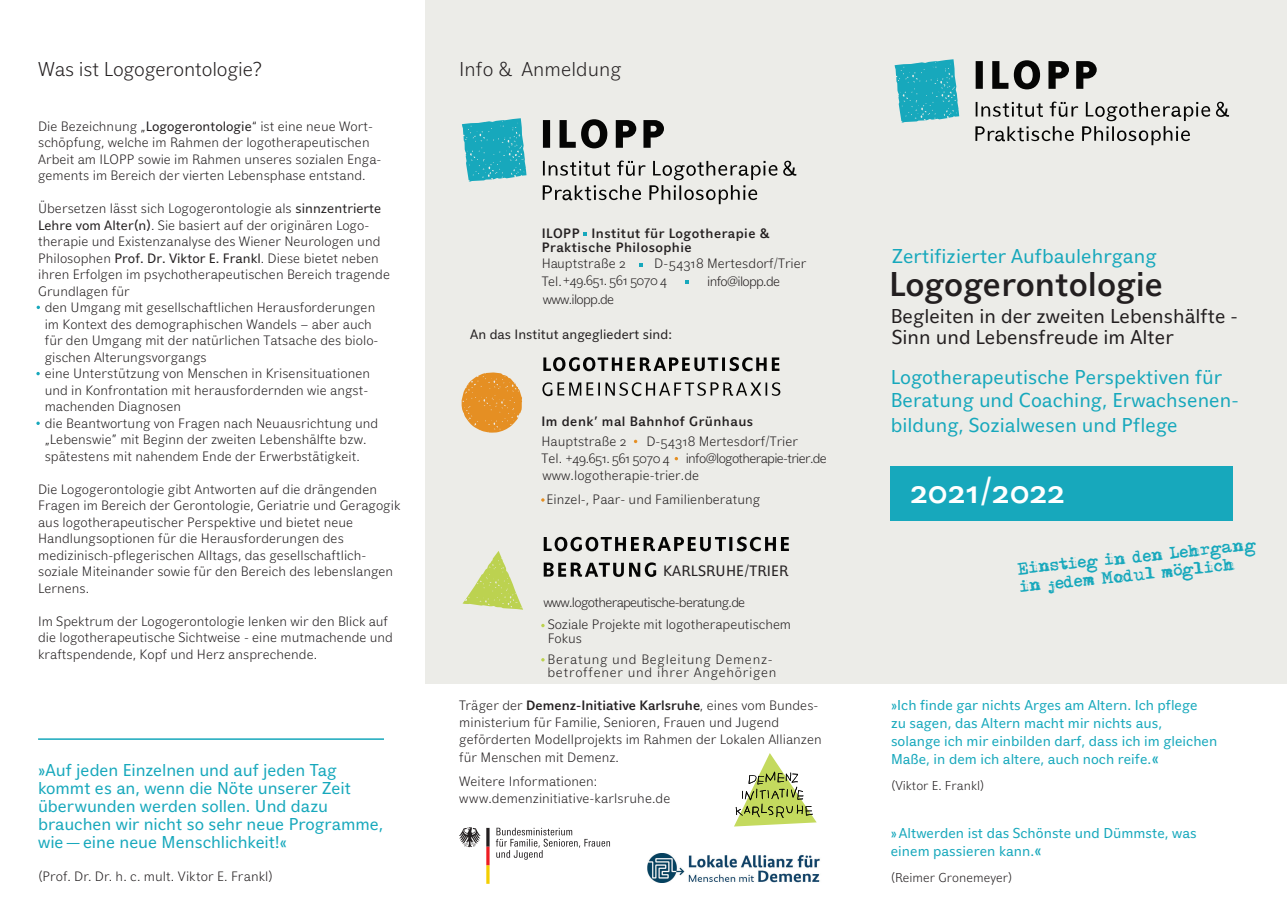
<style>
.page{position:relative;width:1287px;height:918px;background:#fff}
.page>*{position:absolute;margin:0;border:0;box-sizing:border-box;transform-origin:0 0}
.t1{font:500 36px "Eau Naturelle Sans";color:#231f20}
.t2{font:500 36px "Eau Naturelle Sans";color:#fff}
.t3{font:21px/22.5px "Eau Naturelle Sans";color:#17a8bc}
.t4{font:21px/21px "Eau Naturelle Sans";color:#231f20}
.t5{font:300 21px "Eau Naturelle Sans";letter-spacing:-.01em;color:#231f20}
.t6{font:18px/18px "Eau Naturelle Sans";letter-spacing:-.005em;color:#17a8bc}
.t7{font:15.75px "Eau Naturelle Sans";letter-spacing:.01em;color:#231f20}
.t8{font:15px/18px "Eau Naturelle Sans";color:#17a8bc}
.t9{font:15px/18px "Adler";color:#17a8bc}
.t10{font:300 14.25px/16.5px "Eau Naturelle Sans";color:#231f20}
.t11{font:300 14.25px/17.1px "Eau Naturelle Sans";letter-spacing:-.05em;color:#231f20}
.t12{font:500 14.25px/13.5px "Eau Naturelle Sans";letter-spacing:.03em;color:#231f20}
.t13{font:300 14.25px/13.5px "Eau Naturelle Sans";letter-spacing:.045em;color:#231f20}
.t14{font:14.25px "Eau Naturelle Sans";color:#231f20}
.t15{font:300 13.5px "Eau Naturelle Sans";color:#231f20}
.s1{font-weight:400}
.s2{font-weight:500}
.s3{font-size:18px}
</style>
<div class="page">
<div style="left:425px;top:0;width:862px;height:684px;background:#ecece8"></div>
<div style="left:891px;top:466px;width:342px;height:55px;background:#17a8bc"></div>
<svg style="left:976px;top:60px;width:121px;height:29px"></svg>
<svg style="left:975px;top:102px;width:254px;height:43px"></svg>
<svg style="left:895px;top:59px;width:64px;height:64px"></svg>
<svg style="left:459px;top:827px;width:31px;height:57px"></svg>
<svg style="left:496px;top:828px;width:114px;height:32px"></svg>
<img style="left:648px;top:854px;width:172px;height:29px">
<svg style="left:734px;top:753px;width:83px;height:74px"></svg>
<svg style="left:543px;top:119px;width:121px;height:29px"></svg>
<svg style="left:543px;top:160px;width:253px;height:44px"></svg>
<svg style="left:462px;top:118px;width:65px;height:64px"></svg>
<svg style="left:462px;top:373px;width:60px;height:60px"></svg>
<svg style="left:542px;top:382px;width:238px;height:14px"></svg>
<svg style="left:543px;top:357px;width:236px;height:14px"></svg>
<svg style="left:463px;top:551px;width:60px;height:59px"></svg>
<svg style="left:544px;top:562px;width:112px;height:15px"></svg>
<svg style="left:544px;top:537px;width:245px;height:14px"></svg>
<svg style="left:541px;top:624px;width:4px;height:3px"></svg>
<svg style="left:541px;top:658px;width:4px;height:3px"></svg>
<svg style="left:639px;top:263px;width:4px;height:4px"></svg>
<svg style="left:686px;top:280px;width:3px;height:4px"></svg>
<svg style="left:583px;top:232px;width:4px;height:4px"></svg>
<svg style="left:36px;top:372px;width:4px;height:3px"></svg>
<svg style="left:36px;top:422px;width:4px;height:3px"></svg>
<hr style="left:38px;top:738px;width:346px;height:2px;background:#17a8bc">
<svg style="left:541px;top:498px;width:4px;height:4px"></svg>
<h2 class="t5" style="left:38px;top:60px;width:225px">Was ist Logogerontologie?</h2>
<p class="t10" style="left:38px;top:119px;width:345px">Die Bezeichnung „<span class="s1">Logogerontologie</span>“ ist eine neue Wort&shy;schöpfung, welche im Rahmen der logotherapeutischen Arbeit am ILOPP sowie im Rahmen unseres sozialen Enga&shy;gements im Bereich der vierten Lebensphase entstand.</p>
<p class="t10" style="left:38px;top:201px;width:345px">Übersetzen lässt sich Logogerontologie als <span class="s1">sinnzentrierte</span></p>
<p class="t10" style="left:38px;top:218px;width:333px"><span class="s1">Lehre vom Alter(n)</span>. Sie basiert auf der originären Logo-</p>
<p class="t10" style="left:38px;top:234px;width:344px">therapie und Existenzanalyse des Wiener Neurologen und</p>
<p class="t10" style="left:38px;top:251px;width:342px">Philosophen <span class="s1">Prof. Dr. Viktor E. Frankl</span>. Diese bietet neben</p>
<p class="t10" style="left:38px;top:267px;width:354px">ihren Erfolgen im psychotherapeutischen Bereich tragende</p>
<p class="t10" style="left:38px;top:284px;width:93px">Grundlagen für</p>
<p class="t10" style="left:45px;top:300px;width:332px">den Umgang mit gesellschaftlichen Herausforderungen</p>
<p class="t10" style="left:45px;top:317px;width:329px">im Kontext des demographischen Wandels – aber auch</p>
<p class="t10" style="left:45px;top:333px;width:335px">für den Umgang mit der natürlichen Tatsache des biolo-</p>
<p class="t10" style="left:45px;top:350px;width:164px">gischen Alterungsvorgangs</p>
<p class="t10" style="left:45px;top:366px;width:327px">eine Unterstützung von Menschen in Krisensituationen</p>
<p class="t10" style="left:45px;top:383px;width:325px">und in Konfrontation mit herausfordernden wie angst-</p>
<p class="t10" style="left:45px;top:399px;width:138px">machenden Diagnosen</p>
<p class="t10" style="left:45px;top:416px;width:335px">die Beantwortung von Fragen nach Neuausrichtung und</p>
<p class="t10" style="left:45px;top:432px;width:323px">„Lebenswie” mit Beginn der zweiten Lebenshälfte bzw.</p>
<p class="t10" style="left:45px;top:449px;width:317px">spätestens mit nahendem Ende der Erwerbstätigkeit.</p>
<p class="t10" style="left:38px;top:482px;width:364px">Die Logogerontologie gibt Antworten auf die drängenden Fragen im Bereich der Gerontologie, Geriatrie und Geragogik aus logotherapeutischer Perspektive und bietet neue Handlungsoptionen für die Herausforderungen des medizinisch-pflegerischen Alltags, das gesellschaftlich&shy;soziale Miteinander sowie für den Bereich des lebenslangen Lernens.</p>
<p class="t10" style="left:38px;top:614px;width:356px">Im Spektrum der Logogerontologie lenken wir den Blick auf die logotherapeutische Sichtweise - eine mutmachende und kraftspendende, Kopf und Herz ansprechende.</p>
<p class="t6" style="left:38px;top:763px;width:347px">»Auf jeden Einzelnen und auf jeden Tag kommt es an, wenn die Nöte unserer Zeit überwunden werden sollen. Und dazu brauchen wir nicht so sehr neue Programme, wie—eine neue Menschlichkeit!«</p>
<p class="t10" style="left:38px;top:869px;width:236px">(Prof. Dr. Dr. h. c. mult. Viktor E. Frankl)</p>
<h2 class="t5" style="left:459px;top:60px;width:164px">Info &amp; Anmeldung</h2>
<p class="t12" style="left:542px;top:228px;width:229px">ILOPP Institut für Logotherapie &amp;<br>Praktische Philosophie</p>
<p class="t11" style="left:543px;top:291px;width:73px">www.ilopp.de</p>
<p class="t10" style="left:542px;top:256px;width:266px;text-indent:112px">D-54318 Mertesdorf/Trier<br>Tel. +49.651. 561 5070 4</p>
<p class="t10" style="left:542px;top:256px;width:86px">Hauptstraße 2</p>
<p class="t11" style="left:707px;top:273px;width:75px">info@ilopp.de</p>
<p class="t14" style="left:470px;top:328px;width:203px">An das Institut angegliedert sind:</p>
<p class="t12" style="left:542px;top:416px;width:213px">Im denk’ mal Bahnhof Grünhaus</p>
<p class="t11" style="left:542px;top:433px;width:287px;text-indent:105px">D-54318 Mertesdorf/Trier<br>Tel. +49.651. 561 5070 4 info@logotherapie-trier.de</p>
<p class="t10" style="left:542px;top:434px;width:86px">Hauptstraße 2</p>
<p class="t10" style="left:543px;top:468px;width:158px">www.logotherapie-trier.de</p>
<p class="t10" style="left:546px;top:492px;width:215px">Einzel-, Paar- und Familienberatung</p>
<p class="t7" style="left:663px;top:563px;width:127px">KARLSRUHE/TRIER</p>
<p class="t11" style="left:543px;top:594px;width:204px">www.logotherapeutische-beratung.de</p>
<p class="t10" style="left:548px;top:619px;width:245px;line-height:13.5px">Soziale Projekte mit logotherapeutischem<br>Fokus</p>
<p class="t13" style="left:547px;top:653px;width:231px">Beratung und Begleitung Demenz&shy;betroffener und ihrer Angehörigen</p>
<p class="t10" style="left:459px;top:698px;width:364px;line-height:17.1px">Träger der <span class="s2">Demenz-Initiative Karlsruhe</span>, eines vom Bundes&shy;ministerium für Familie, Senioren, Frauen und Jugend geförderten Modellprojekts im Rahmen der Lokalen Allianzen für Menschen mit Demenz.</p>
<p class="t10" style="left:459px;top:774px;width:213px;line-height:17.1px">Weitere Informationen: www.demenzinitiative-karlsruhe.de</p>
<h2 class="t3" style="left:892px;top:246px;width:266px">Zertifizierter Aufbaulehrgang</h2>
<h1 class="t1" style="left:889px;top:268px;width:276px">Logogerontologie</h1>
<h2 class="t4" style="left:891px;top:307px;width:349px">Begleiten in der zweiten Lebenshälfte -<br>Sinn und Lebensfreude im Alter</h2>
<h2 class="t3" style="left:891px;top:368px;width:350px">Logotherapeutische Perspektiven für<br>Beratung und Coaching, Erwachsenen-</h2>
<h2 class="t3" style="left:891px;top:415px;width:289px">bildung, Sozialwesen und Pflege</h2>
<h1 class="t2" style="left:910px;top:475px;width:156px">2021/2022</h1>
<p class="t9" style="left:1017px;top:563px;width:241px;rotate:-6deg">Einstieg in den Lehrgang in jedem Modul möglich</p>
<p class="t8" style="left:891px;top:697px;width:328px">»Ich finde gar nichts Arges am Altern. Ich pflege<br>zu sagen, das Altern macht mir nichts aus,<br>solange ich mir einbilden darf, dass ich im gleichen Maße, in dem ich altere, auch noch reife.<span class="s3">«</span></p>
<p class="t15" style="left:891px;top:780px;width:95px">(Viktor E. Frankl)</p>
<p class="t8" style="left:891px;top:825px;width:308px">»Altwerden ist das Schönste und Dümmste, was einem passieren kann.<span class="s3">«</span></p>
<p class="t15" style="left:891px;top:872px;width:123px">(Reimer Gronemeyer)</p>
</div>
